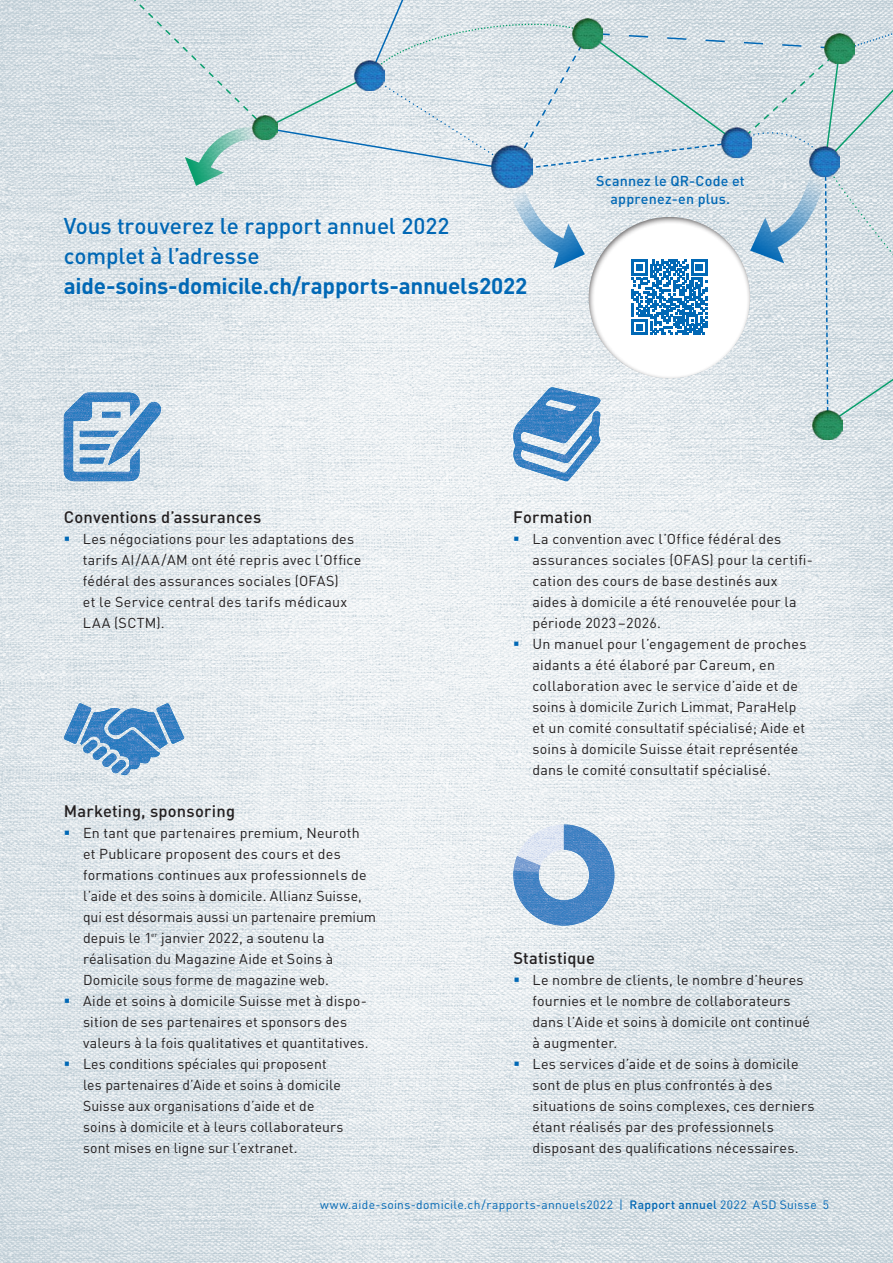
<style>
.page{position:relative;width:893px;height:1263px;background:#fff}
.page>*{position:absolute;margin:0;border:0;box-sizing:border-box;transform-origin:0 0}
.t1{font:500 22.5px/30px "DIN Pro";letter-spacing:-.005em;color:#0168b5}
.t2{font:700 22.5px "DIN Pro";letter-spacing:-.01em;color:#0168b5}
.t3{font:500 16.5px "DIN Pro";letter-spacing:.01em;color:#231f20}
.t4{font:14.25px/21px "DIN Pro";letter-spacing:.01em;color:#231f20}
.t5{font:500 14.25px/18px "DIN Pro";letter-spacing:.015em;color:#0168b5;text-align:center}
.t6{font:12px "DIN Pro";letter-spacing:.03em;color:#0168b5}
.t7{font:6.45px "DIN Pro";color:#231f20}
.s1{color:#0168b5}
.s2{font-weight:500}
</style>
<div class="page">
<img style="left:0;top:0;width:893px;height:1263px">
<img style="left:513px;top:824px;width:101px;height:102px">
<img style="left:64px;top:703px;width:120px;height:74px">
<svg style="left:64px;top:0;width:829px;height:481px"></svg>
<h1 class="t1" style="left:64px;top:210px;width:387px">Vous trouverez le rapport annuel 2022 complet à l’adresse</h1>
<h1 class="t2" style="left:64px;top:271px;width:465px">aide-soins-domicile.ch/rapports-annuels2022</h1>
<p class="t5" style="left:596px;top:172px;width:150px">Scannez le QR-Code et apprenez-en plus.</p>
<p class="t3" style="left:64px;top:506px;width:199px">Conventions d’assurances</p>
<p class="t4" style="left:83px;top:528px;width:280px;text-indent:-19px"><span class="s1">▪</span> Les négociations pour les adaptations des tarifs AI/AA /AM ont été repris avec l’Office fédéral des assurances sociales (OFAS)<br>et le Service central des tarifs médicaux LAA (SCTM).</p>
<p class="t3" style="left:64px;top:800px;width:173px">Marketing, sponsoring</p>
<p class="t4" style="left:83px;top:822px;width:295px;text-indent:-19px"><span class="s1">▪</span> En tant que partenaires premium, Neuroth<br>et Publicare proposent des cours et des formations continues aux professionnels de l’aide et des soins à domicile. Allianz Suisse, qui est désormais aussi un partenaire premium depuis le 1</p>
<p class="t4" style="left:83px;top:927px;width:252px;text-indent:78px">janvier 2022, a soutenu la réalisation du Magazine Aide et Soins à<br>Domicile sous forme de magazine web.</p>
<p class="t4" style="left:83px;top:990px;width:287px;text-indent:-19px"><span class="s1">▪</span> Aide et soins à domicile Suisse met à dispo&shy;sition de ses partenaires et sponsors des valeurs à la fois qualitatives et quantitatives.</p>
<p class="t4" style="left:83px;top:1053px;width:262px;text-indent:-19px"><span class="s1">▪</span> Les conditions spéciales qui proposent les partenaires d’Aide et soins à domicile Suisse aux organisations d’aide et de soins à domicile et à leurs collaborateurs sont mises en ligne sur l’extranet.</p>
<p class="t7" style="left:151px;top:930px;width:8px">er</p>
<p class="t3" style="left:513px;top:506px;width:80px">Formation</p>
<p class="t4" style="left:532px;top:528px;width:280px;text-indent:-19px"><span class="s1">▪</span> La convention avec l’Office fédéral des assurances sociales (OFAS) pour la certifi&shy;cation des cours de base destinés aux aides à domicile a été renouvelée pour la période 2023–2026.</p>
<p class="t4" style="left:532px;top:633px;width:276px;text-indent:-19px"><span class="s1">▪</span> Un manuel pour l’engagement de proches aidants a été élaboré par Careum, en collaboration avec le service d’aide et de soins à domicile Zurich Limmat, ParaHelp et un comité consultatif spécialisé; Aide et soins à domicile Suisse était représentée dans le comité consultatif spécialisé.</p>
<p class="t3" style="left:513px;top:947px;width:83px">Statistique</p>
<p class="t4" style="left:533px;top:969px;width:279px;text-indent:-19px"><span class="s1">▪</span> Le nombre de clients, le nombre d’heures fournies et le nombre de collaborateurs dans l’Aide et soins à domicile ont continué à augmenter.</p>
<p class="t4" style="left:533px;top:1053px;width:283px;text-indent:-19px"><span class="s1">▪</span> Les services d’aide et de soins à domicile sont de plus en plus confrontés à des situations de soins complexes, ces derniers étant réalisés par des professionnels disposant des qualifications nécessaires.</p>
<p class="t6" style="left:320px;top:1197px;width:511px">www.aide-soins-domicile.ch/rapports-annuels2022 | <span class="s2">Rapport annuel</span> 2022 ASD Suisse 5</p>
</div>
